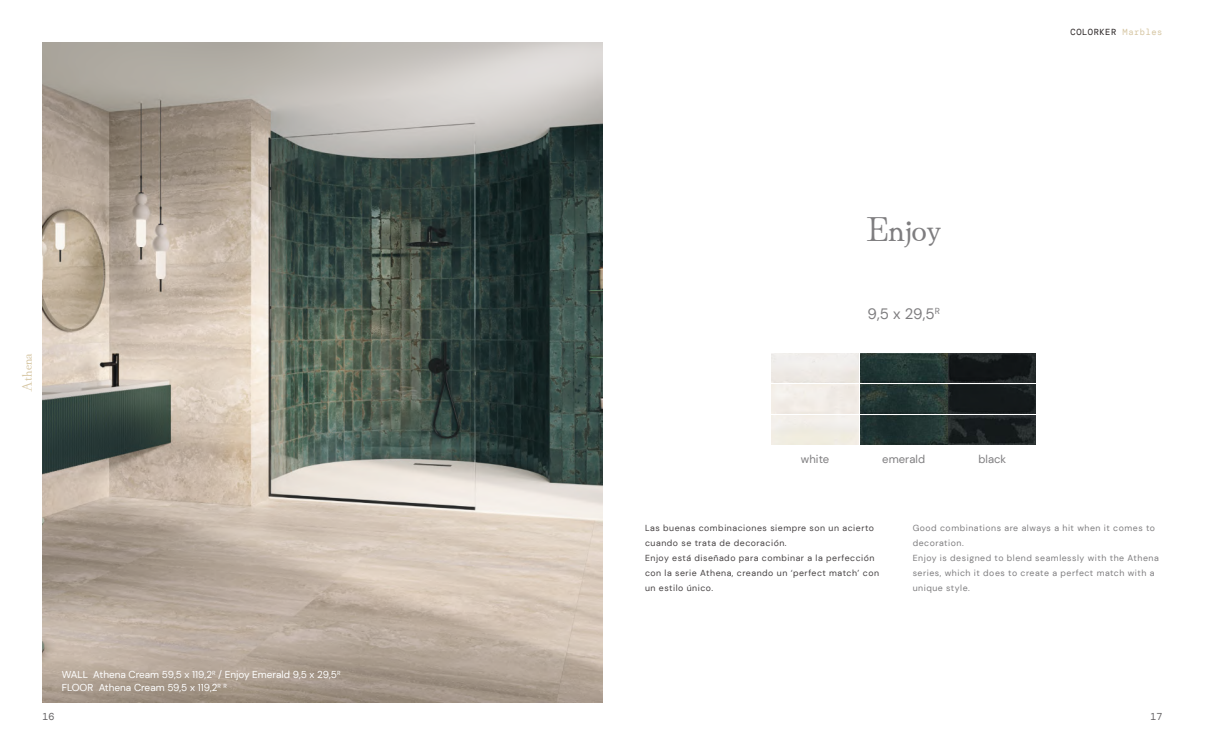
<style>
.page{position:relative;width:1205px;height:745px;background:#fff}
.page>*{position:absolute;margin:0;border:0;box-sizing:border-box;transform-origin:0 0}
.t1{font:35px "Hina Mincho";letter-spacing:.005em;color:#7e7d7f}
.t2{font:15px "DM Sans";color:#7e7d7f}
.t3{font:13.75px "Hina Mincho";letter-spacing:.005em;color:#d6c6a3}
.t4{font:11.25px "DM Sans";letter-spacing:.005em;color:#7e7d7f}
.t5{font:10px/12.5px "DM Sans";color:#fff}
.t6{font:10px "DM Mono";color:#656365}
.t7{font:8.75px/15px "DM Sans";letter-spacing:.06em;color:#444041}
.t8{font:8.75px/15px "DM Sans";letter-spacing:.06em;color:#7e7d7f}
.t9{font:8.75px "DM Mono";letter-spacing:.06em;color:#241f1f}
.s1{color:#d6c6a3}
.s2{font-style:inherit}
</style>
<div class="page">
<img style="left:43px;top:43px;width:559px;height:659px">
<img style="left:949px;top:353px;width:86px;height:29px">
<img style="left:949px;top:384px;width:86px;height:29px">
<img style="left:949px;top:415px;width:86px;height:29px">
<img style="left:860px;top:353px;width:87px;height:29px">
<img style="left:860px;top:384px;width:87px;height:29px">
<img style="left:860px;top:415px;width:87px;height:29px">
<p class="t9" style="left:1070px;top:28px;width:93px">COLORKER <span class="s1">Marbles</span></p>
<h3 class="t3" style="left:21px;top:391px;width:40px;rotate:-90deg">Athena</h3>
<h1 class="t1" style="left:866px;top:214px;width:76px">Enjoy</h1>
<h2 class="t2" style="left:867px;top:304px;width:74px">9,5 x 29,5<sup>R</sup></h2>
<p class="t4" style="left:801px;top:452px;width:30px">white</p>
<p class="t4" style="left:882px;top:452px;width:44px">emerald</p>
<p class="t4" style="left:978px;top:452px;width:29px">black</p>
<p class="t7" style="left:645px;top:520px;width:235px">Las buenas combinaciones siempre son un acierto cuando se trata de decoración.<br>Enjoy está diseñado para combinar a la perfección con la serie Athena, creando un ‘perfect match’ con un estilo único.</p>
<p class="t8" style="left:912px;top:520px;width:248px">Good combinations are always a hit when it comes to decoration.<br>Enjoy is designed to blend seamlessly with the Athena series, which it does to create a perfect match with a unique style.</p>
<p class="t5" style="left:62px;top:668px;width:280px">WALL Athena Cream <span class="s2">59,5</span> x <span class="s2">119,2</span><sup>R</sup> / Enjoy Emerald 9,5 x 29,5<sup>R<br></sup>FLOOR Athena Cream <span class="s2">59,5</span> x <span class="s2">119,2</span><sup>R</sup> <sup>R</sup></p>
<p class="t6" style="left:43px;top:712px;width:13px">16</p>
<p class="t6" style="left:1150px;top:712px;width:13px">17</p>
</div>
